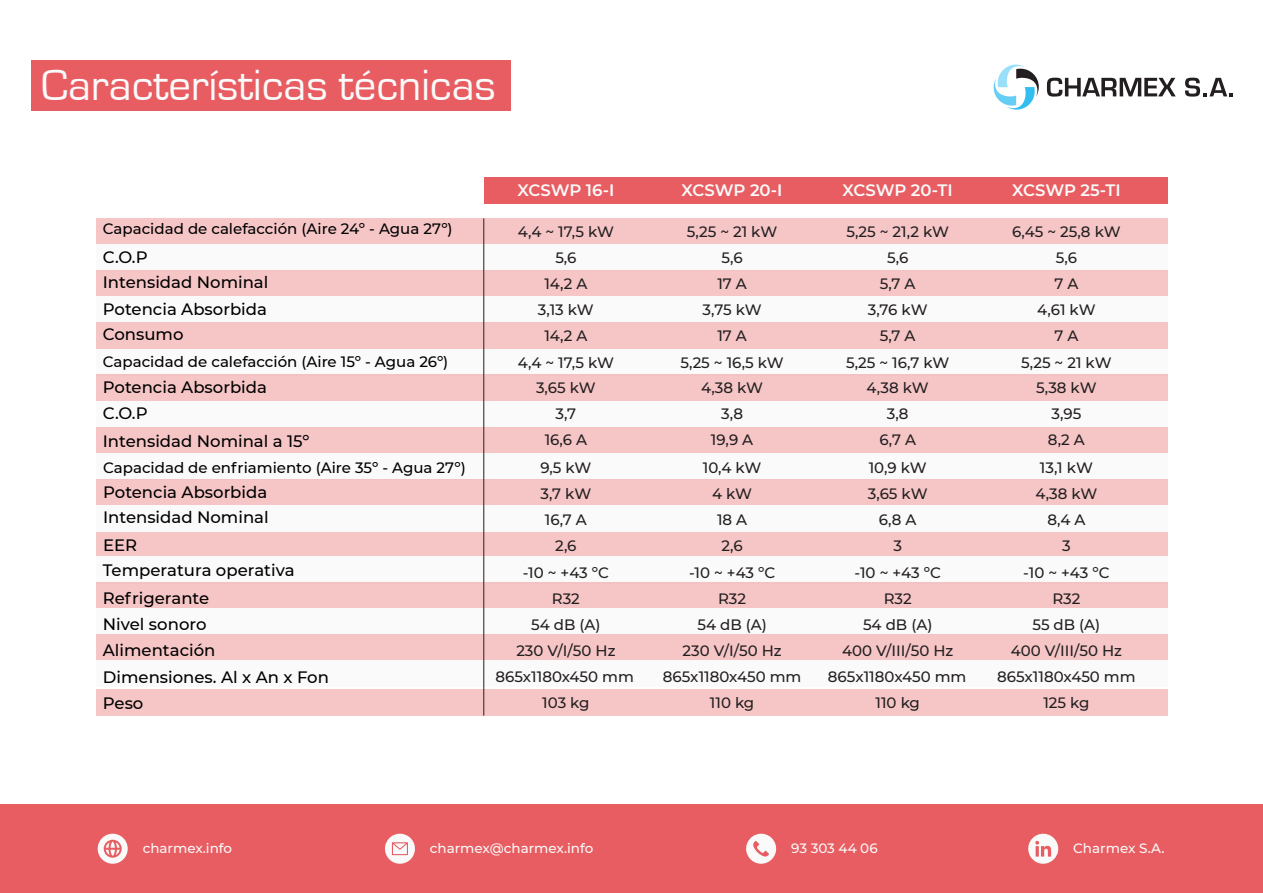
<style>
.page{position:relative;width:1263px;height:893px;background:#fff}
.page>*{position:absolute;margin:0;border:0;box-sizing:border-box;transform-origin:0 0}
.t1{font:45px "Eurostile";color:#fafafa}
.t2{font:500 16.5px/26.1px "Montserrat";color:#000}
.t3{font:600 16.5px "Montserrat";letter-spacing:-.005em;color:#fafafa}
.t4{font:500 15px "Montserrat";color:#231f20}
.t5{font:500 15px "Montserrat";color:#000}
.t6{font:500 13.5px "Montserrat";color:#fafafa}
</style>
<div class="page">
<div style="left:96px;top:218px;width:1071px;height:26px;background:#f6c6c7"></div>
<div style="left:96px;top:244px;width:1071px;height:26px;background:#fafafa"></div>
<div style="left:96px;top:270px;width:1071px;height:27px;background:#f6c6c7"></div>
<div style="left:96px;top:297px;width:1071px;height:26px;background:#fafafa"></div>
<div style="left:96px;top:323px;width:1071px;height:26px;background:#f6c6c7"></div>
<div style="left:96px;top:350px;width:1071px;height:26px;background:#fafafa"></div>
<div style="left:96px;top:375px;width:1071px;height:26px;background:#f6c6c7"></div>
<div style="left:96px;top:401px;width:1071px;height:26px;background:#fafafa"></div>
<div style="left:96px;top:427px;width:1071px;height:26px;background:#f6c6c7"></div>
<div style="left:96px;top:453px;width:1071px;height:26px;background:#fafafa"></div>
<div style="left:96px;top:531px;width:1071px;height:26px;background:#f6c6c7"></div>
<div style="left:96px;top:479px;width:1071px;height:26px;background:#f6c6c7"></div>
<div style="left:96px;top:689px;width:1071px;height:26px;background:#f6c6c7"></div>
<div style="left:96px;top:505px;width:1071px;height:26px;background:#fafafa"></div>
<div style="left:96px;top:556px;width:1071px;height:26px;background:#fafafa"></div>
<div style="left:96px;top:582px;width:1071px;height:26px;background:#f6c6c7"></div>
<div style="left:96px;top:608px;width:1071px;height:26px;background:#fafafa"></div>
<div style="left:96px;top:634px;width:1071px;height:27px;background:#f6c6c7"></div>
<div style="left:96px;top:661px;width:1071px;height:26px;background:#fafafa"></div>
<div style="left:484px;top:177px;width:683px;height:26px;background:#e85d61"></div>
<hr style="left:483px;top:218px;width:1px;height:497px;background:#231f20">
<svg style="left:994px;top:65px;width:45px;height:45px"></svg>
<svg style="left:1047px;top:78px;width:129px;height:19px"></svg>
<svg style="left:1185px;top:78px;width:48px;height:19px"></svg>
<div style="left:31px;top:60px;width:479px;height:51px;background:#e85d61"></div>
<div style="left:0;top:804px;width:1263px;height:88px;background:#e85d61"></div>
<svg style="left:98px;top:833px;width:30px;height:30px"></svg>
<svg style="left:385px;top:833px;width:30px;height:30px"></svg>
<svg style="left:746px;top:833px;width:30px;height:30px"></svg>
<svg style="left:1028px;top:833px;width:30px;height:30px"></svg>
<h1 class="t1" style="left:41px;top:61px;width:456px">Características técnicas</h1>
<p class="t5" style="left:103px;top:218px;width:351px">Capacidad de calefacción (Aire 24º - Agua 27º)</p>
<p class="t2" style="left:103px;top:243px;width:46px">C.O.P</p>
<p class="t3" style="left:517px;top:179px;width:98px">XCSWP 16-I</p>
<p class="t3" style="left:682px;top:179px;width:102px">XCSWP 20-I</p>
<p class="t3" style="left:842px;top:179px;width:112px">XCSWP 20-TI</p>
<p class="t3" style="left:1012px;top:179px;width:110px">XCSWP 25-TI</p>
<p class="t4" style="left:518px;top:221px;width:98px">4,4 ~ 17,5 kW</p>
<p class="t4" style="left:687px;top:221px;width:92px">5,25 ~ 21 kW</p>
<p class="t4" style="left:846px;top:221px;width:104px">5,25 ~ 21,2 kW</p>
<p class="t4" style="left:1012px;top:221px;width:110px">6,45 ~ 25,8 kW</p>
<p class="t4" style="left:555px;top:247px;width:23px">5,6</p>
<p class="t4" style="left:722px;top:247px;width:23px">5,6</p>
<p class="t4" style="left:887px;top:247px;width:23px">5,6</p>
<p class="t4" style="left:1056px;top:247px;width:23px">5,6</p>
<p class="t2" style="left:103px;top:268px;width:167px">Intensidad Nominal</p>
<p class="t4" style="left:544px;top:273px;width:45px">14,2 A</p>
<p class="t4" style="left:717px;top:273px;width:31px">17 A</p>
<p class="t4" style="left:880px;top:273px;width:37px">5,7 A</p>
<p class="t4" style="left:1054px;top:273px;width:25px">7 A</p>
<p class="t2" style="left:103px;top:295px;width:166px">Potencia Absorbida</p>
<p class="t4" style="left:538px;top:299px;width:57px">3,13 kW</p>
<p class="t4" style="left:703px;top:299px;width:61px">3,75 kW</p>
<p class="t4" style="left:868px;top:299px;width:61px">3,76 kW</p>
<p class="t4" style="left:1037px;top:299px;width:60px">4,61 kW</p>
<p class="t5" style="left:103px;top:351px;width:347px">Capacidad de calefacción (Aire 15º - Agua 26º)</p>
<p class="t2" style="left:103px;top:399px;width:46px">C.O.P</p>
<p class="t4" style="left:556px;top:403px;width:22px">3,7</p>
<p class="t4" style="left:721px;top:403px;width:23px">3,8</p>
<p class="t4" style="left:887px;top:403px;width:23px">3,8</p>
<p class="t4" style="left:1052px;top:403px;width:31px">3,95</p>
<p class="t2" style="left:103px;top:321px;width:82px">Consumo</p>
<p class="t4" style="left:544px;top:325px;width:45px">14,2 A</p>
<p class="t4" style="left:717px;top:325px;width:31px">17 A</p>
<p class="t4" style="left:880px;top:325px;width:37px">5,7 A</p>
<p class="t4" style="left:1054px;top:325px;width:25px">7 A</p>
<p class="t4" style="left:518px;top:352px;width:98px">4,4 ~ 17,5 kW</p>
<p class="t4" style="left:681px;top:352px;width:105px">5,25 ~ 16,5 kW</p>
<p class="t4" style="left:846px;top:352px;width:105px">5,25 ~ 16,7 kW</p>
<p class="t4" style="left:1021px;top:352px;width:92px">5,25 ~ 21 kW</p>
<p class="t2" style="left:103px;top:373px;width:166px">Potencia Absorbida</p>
<p class="t4" style="left:536px;top:377px;width:61px">3,65 kW</p>
<p class="t4" style="left:701px;top:377px;width:64px">4,38 kW</p>
<p class="t4" style="left:867px;top:377px;width:64px">4,38 kW</p>
<p class="t4" style="left:1036px;top:377px;width:62px">5,38 kW</p>
<p class="t2" style="left:103px;top:427px;width:208px">Intensidad Nominal a 15º</p>
<p class="t4" style="left:545px;top:429px;width:44px">16,6 A</p>
<p class="t4" style="left:711px;top:429px;width:44px">19,9 A</p>
<p class="t4" style="left:879px;top:429px;width:38px">6,7 A</p>
<p class="t4" style="left:1048px;top:429px;width:38px">8,2 A</p>
<p class="t5" style="left:103px;top:457px;width:364px">Capacidad de enfriamiento (Aire 35º - Agua 27º)</p>
<p class="t4" style="left:540px;top:457px;width:53px">9,5 kW</p>
<p class="t4" style="left:703px;top:457px;width:60px">10,4 kW</p>
<p class="t4" style="left:869px;top:457px;width:60px">10,9 kW</p>
<p class="t4" style="left:1040px;top:457px;width:54px">13,1 kW</p>
<p class="t2" style="left:103px;top:479px;width:167px;line-height:25.3px">Potencia Absorbida<br>Intensidad Nominal</p>
<p class="t4" style="left:541px;top:483px;width:52px">3,7 kW</p>
<p class="t4" style="left:712px;top:483px;width:42px">4 kW</p>
<p class="t4" style="left:868px;top:483px;width:61px">3,65 kW</p>
<p class="t4" style="left:1035px;top:483px;width:64px">4,38 kW</p>
<p class="t4" style="left:545px;top:509px;width:44px">16,7 A</p>
<p class="t4" style="left:717px;top:509px;width:32px">18 A</p>
<p class="t4" style="left:879px;top:509px;width:39px">6,8 A</p>
<p class="t4" style="left:1047px;top:509px;width:40px">8,4 A</p>
<p class="t2" style="left:103px;top:531px;width:193px;line-height:25.2px">EER<br>Temperatura operativa</p>
<p class="t2" style="left:103px;top:584px;width:228px">Refrigerante<br>Nivel sonoro<br>Alimentación<br>Dimensiones. Al x An x Fon</p>
<p class="t2" style="left:103px;top:689px;width:42px">Peso</p>
<p class="t4" style="left:555px;top:535px;width:23px">2,6</p>
<p class="t4" style="left:722px;top:535px;width:23px">2,6</p>
<p class="t4" style="left:893px;top:535px;width:10px">3</p>
<p class="t4" style="left:1062px;top:535px;width:10px">3</p>
<p class="t4" style="left:523px;top:562px;width:88px">-10 ~ +43 ºC</p>
<p class="t4" style="left:689px;top:562px;width:88px">-10 ~ +43 ºC</p>
<p class="t4" style="left:855px;top:562px;width:88px">-10 ~ +43 ºC</p>
<p class="t4" style="left:1023px;top:562px;width:88px">-10 ~ +43 ºC</p>
<p class="t4" style="left:552px;top:588px;width:29px">R32</p>
<p class="t4" style="left:718px;top:588px;width:29px">R32</p>
<p class="t4" style="left:884px;top:588px;width:29px">R32</p>
<p class="t4" style="left:1052px;top:588px;width:29px">R32</p>
<p class="t4" style="left:531px;top:614px;width:71px">54 dB (A)</p>
<p class="t4" style="left:697px;top:614px;width:71px">54 dB (A)</p>
<p class="t4" style="left:863px;top:614px;width:71px">54 dB (A)</p>
<p class="t4" style="left:1032px;top:614px;width:69px">55 dB (A)</p>
<p class="t4" style="left:516px;top:640px;width:101px">230 V/I/50 Hz</p>
<p class="t4" style="left:683px;top:640px;width:101px">230 V/I/50 Hz</p>
<p class="t4" style="left:842px;top:640px;width:113px">400 V/III/50 Hz</p>
<p class="t4" style="left:1011px;top:640px;width:113px">400 V/III/50 Hz</p>
<p class="t4" style="left:495px;top:666px;width:140px">865x1180x450 mm</p>
<p class="t4" style="left:663px;top:666px;width:140px">865x1180x450 mm</p>
<p class="t4" style="left:828px;top:666px;width:140px">865x1180x450 mm</p>
<p class="t4" style="left:997px;top:666px;width:140px">865x1180x450 mm</p>
<p class="t4" style="left:542px;top:692px;width:49px">103 kg</p>
<p class="t4" style="left:710px;top:692px;width:46px">110 kg</p>
<p class="t4" style="left:876px;top:692px;width:46px">110 kg</p>
<p class="t4" style="left:1043px;top:692px;width:48px">125 kg</p>
<p class="t6" style="left:143px;top:838px;width:91px">charmex.info</p>
<p class="t6" style="left:430px;top:838px;width:165px">charmex@charmex.info</p>
<p class="t6" style="left:791px;top:838px;width:88px">93 303 44 06</p>
<p class="t6" style="left:1073px;top:838px;width:93px">Charmex S.A.</p>
</div>
